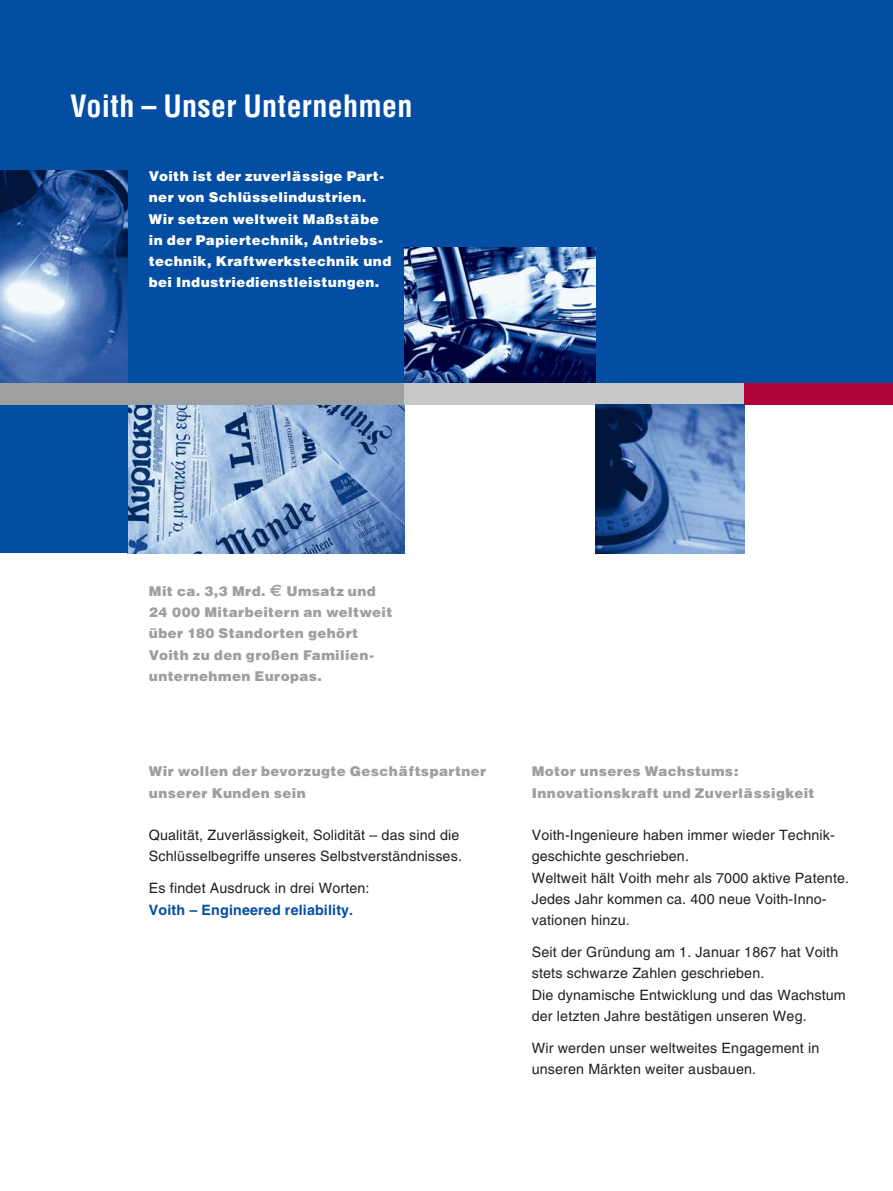
<style>
.page{position:relative;width:893px;height:1191px;background:#fff}
.page>*{position:absolute;margin:0;border:0;box-sizing:border-box;transform-origin:0 0}
.t1{font:700 condensed 30px "Helvetica";letter-spacing:.01em;color:#fff}
.t2{font:14.25px/21.3px "Helvetica";letter-spacing:.01em;color:#231f20}
.t3{font:700 14.25px "Helvetica";letter-spacing:.01em;color:#034ea2}
.t4{font:900 13.5px/21.3px "Helvetica";letter-spacing:.03em;color:#9d9fa1}
.t5{font:900 13.5px/21.3px "Helvetica";letter-spacing:.03em;color:#fff}
.s1{font-family:"Euro Sans";font-weight:700;font-size:16.5px}
</style>
<div class="page">
<div style="left:0;top:0;width:892px;height:383px;background:#034ea2"></div>
<img style="left:404px;top:247px;width:191px;height:136px">
<img style="left:0;top:171px;width:128px;height:212px">
<img style="left:128px;top:404px;width:276px;height:149px">
<div style="left:0;top:404px;width:128px;height:149px;background:#034ea2"></div>
<div style="left:0;top:383px;width:404px;height:21px;background:#9d9fa1"></div>
<div style="left:404px;top:383px;width:340px;height:21px;background:#c6c8ca"></div>
<div style="left:744px;top:383px;width:148px;height:21px;background:#b0053a"></div>
<img style="left:596px;top:404px;width:148px;height:149px">
<h1 class="t1" style="left:70px;top:95px;width:343px">Voith – Unser Unternehmen</h1>
<p class="t5" style="left:149px;top:167px;width:244px">Voith ist der zuverlässige Part&shy;ner von Schlüsselindustrien.<br>Wir setzen weltweit Maßstäbe in der Papiertechnik, Antriebs&shy;technik, Kraftwerkstechnik und bei Industriedienstleistungen.</p>
<p class="t4" style="left:149px;top:581px;width:245px">Mit ca. 3,3 Mrd. <span class="s1">€</span> Umsatz und<br>24 000 Mitarbeitern an weltweit über 180 Standorten gehört<br>Voith zu den großen Familien&shy;unternehmen Europas.</p>
<p class="t4" style="left:149px;top:762px;width:339px">Wir wollen der bevorzugte Geschäftspartner unserer Kunden sein</p>
<p class="t4" style="left:531px;top:762px;width:284px">Motor unseres Wachstums:<br>Innovationskraft und Zuverlässigkeit</p>
<p class="t2" style="left:531px;top:826px;width:319px">Voith-Ingenieure haben immer wieder Technik&shy;geschichte geschrieben.<br>Weltweit hält Voith mehr als 7000 aktive Patente.<br>Jedes Jahr kommen ca. 400 neue Voith-Inno&shy;vationen hinzu.</p>
<p class="t2" style="left:531px;top:943px;width:315px">Seit der Gründung am 1. Januar 1867 hat Voith stets schwarze Zahlen geschrieben.<br>Die dynamische Entwicklung und das Wachstum der letzten Jahre bestätigen unseren Weg.</p>
<p class="t2" style="left:531px;top:1039px;width:289px">Wir werden unser weltweites Engagement in unseren Märkten weiter ausbauen.</p>
<p class="t2" style="left:149px;top:826px;width:314px">Qualität, Zuverlässigkeit, Solidität – das sind die<br>Schlüsselbegriffe unseres Selbstverständnisses.</p>
<p class="t2" style="left:149px;top:879px;width:222px">Es findet Ausdruck in drei Worten:</p>
<p class="t3" style="left:149px;top:904px;width:206px">Voith – Engineered reliability.</p>
</div>
